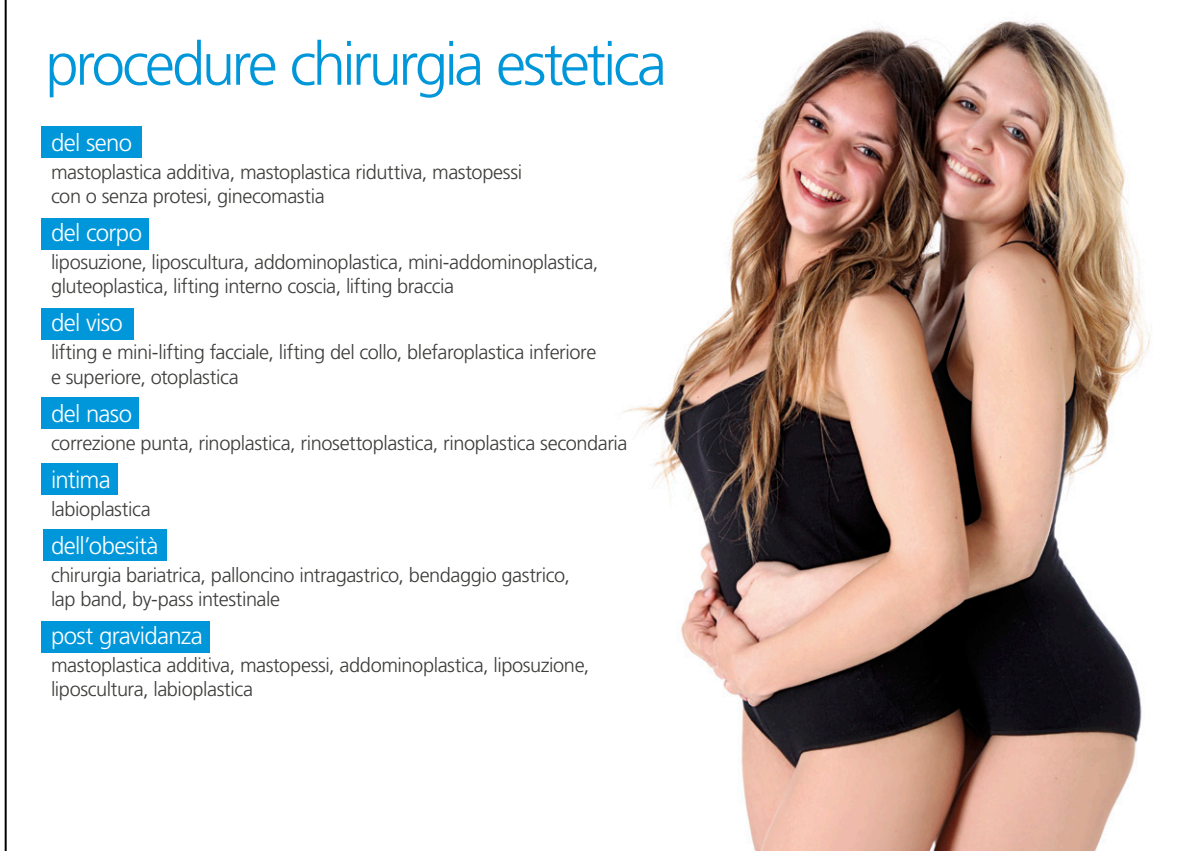
<style>
.page{position:relative;width:1202px;height:851px;background:#fff}
.page>*{position:absolute;margin:0;border:0;box-sizing:border-box;transform-origin:0 0}
.t1{font:300 60px "Frutiger LT Std";letter-spacing:-.06em;color:#0097da}
.t2{font:300 24px "Frutiger LT Std";letter-spacing:-.03em;color:#fff}
.t3{font:300 20px "Frutiger LT Std";letter-spacing:-.02em;color:#3c3c3a}
</style>
<div class="page">
<img style="left:622px;top:20px;width:529px;height:830px">
<div style="left:41px;top:126px;width:101px;height:31px;background:#0097da"></div>
<div style="left:41px;top:218px;width:108px;height:31px;background:#0097da"></div>
<div style="left:41px;top:309px;width:93px;height:31px;background:#0097da"></div>
<div style="left:41px;top:397px;width:98px;height:32px;background:#0097da"></div>
<div style="left:41px;top:463px;width:77px;height:32px;background:#0097da"></div>
<div style="left:43px;top:529px;width:123px;height:31px;background:#0097da"></div>
<div style="left:41px;top:621px;width:169px;height:31px;background:#0097da"></div>
<hr style="left:5px;top:0;width:2px;height:850px;background:#000">
<p class="t1" style="left:45px;top:30px;width:623px">procedure chirurgia estetica</p>
<p class="t2" style="left:51px;top:129px;width:83px">del seno</p>
<p class="t3" style="left:51px;top:161px;width:473px">mastoplastica additiva, mastoplastica riduttiva, mastopessi</p>
<p class="t3" style="left:51px;top:185px;width:275px">con o senza protesi, ginecomastia</p>
<p class="t2" style="left:51px;top:219px;width:93px">del corpo</p>
<p class="t3" style="left:51px;top:251px;width:549px">liposuzione, liposcultura, addominoplastica, mini-addominoplastica,</p>
<p class="t3" style="left:51px;top:275px;width:405px">gluteoplastica, lifting interno coscia, lifting braccia</p>
<p class="t2" style="left:51px;top:309px;width:73px">del viso</p>
<p class="t3" style="left:51px;top:341px;width:547px">lifting e mini-lifting facciale, lifting del collo, blefaroplastica inferiore</p>
<p class="t3" style="left:51px;top:365px;width:189px">e superiore, otoplastica</p>
<p class="t2" style="left:51px;top:399px;width:83px">del naso</p>
<p class="t3" style="left:51px;top:431px;width:578px">correzione punta, rinoplastica, rinosettoplastica, rinoplastica secondaria</p>
<p class="t2" style="left:51px;top:465px;width:61px">intima</p>
<p class="t3" style="left:51px;top:497px;width:101px">labioplastica</p>
<p class="t2" style="left:51px;top:531px;width:109px">dell’obesità</p>
<p class="t3" style="left:51px;top:563px;width:520px">chirurgia bariatrica, palloncino intragastrico, bendaggio gastrico,</p>
<p class="t3" style="left:51px;top:587px;width:231px">lap band, by-pass intestinale</p>
<p class="t2" style="left:51px;top:621px;width:153px">post gravidanza</p>
<p class="t3" style="left:51px;top:653px;width:540px">mastoplastica additiva, mastopessi, addominoplastica, liposuzione,</p>
<p class="t3" style="left:51px;top:677px;width:204px">liposcultura, labioplastica</p>
</div>
